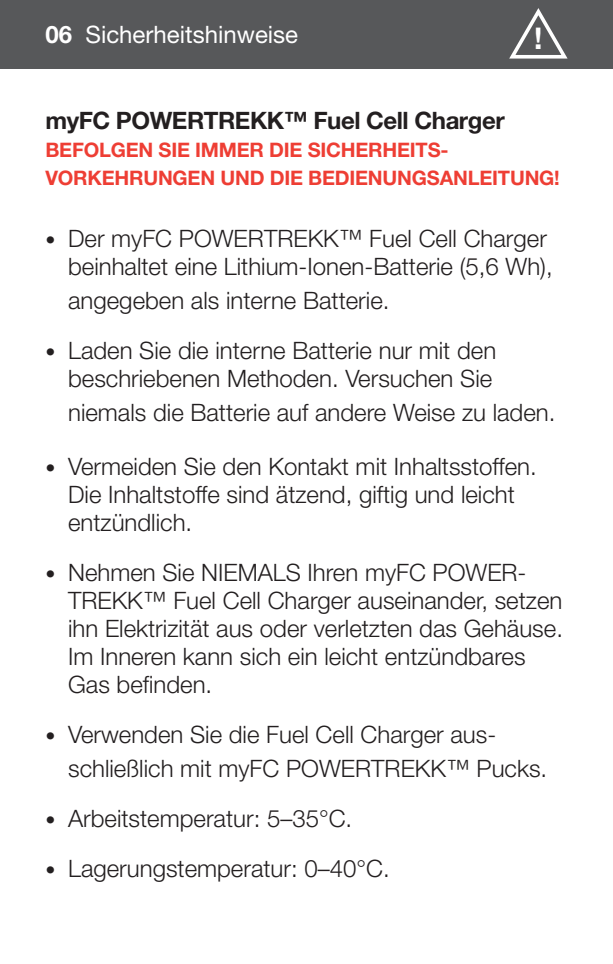
<style>
.page{position:relative;width:613px;height:964px;background:#fff}
.page>*{position:absolute;margin:0;border:0;box-sizing:border-box;transform-origin:0 0}
.t1{font:700 30px "Helvetica Neue LT Pro";color:#fff}
.t2{font:300 24px/28px "Helvetica Neue LT Pro";color:#231f20}
.t3{font:700 24px "Helvetica Neue LT Pro";letter-spacing:-.02em;color:#231f20}
.t4{font:24px "Helvetica Neue LT Pro";color:#fff}
.t5{font:700 20px/28px "Helvetica Neue LT Pro";letter-spacing:-.01em;color:#ee3e34}
.s1{font-weight:700}
.s2{font-size:20px}
</style>
<div class="page">
<div style="left:0;top:0;width:612px;height:68px;background:#57585a"></div>
<svg style="left:509px;top:8px;width:59px;height:51px"></svg>
<p class="t4" style="left:45px;top:20px;width:254px"><span class="s1">06</span> Sicherheitshinweise</p>
<p class="t1" style="left:534px;top:20px;width:10px">!</p>
<p class="t3" style="left:45px;top:106px;width:460px">myFC POWERTREKK™ Fuel Cell Charger</p>
<p class="t5" style="left:45px;top:136px;width:515px">BEFOLGEN SIE IMMER DIE SICHERHEITS-<br>VORKEHRUNGEN UND DIE BEDIENUNGSANLEITUNG!</p>
<p class="t2" style="left:45px;top:224px;width:508px;text-align:right"><span class="s2">•</span> Der myFC POWERTREKK™ Fuel Cell Charger beinhaltet eine Lithium-Ionen-Batterie (5,6 Wh),</p>
<p class="t2" style="left:68px;top:286px;width:322px">angegeben als interne Batterie.</p>
<p class="t2" style="left:45px;top:336px;width:452px;text-align:right"><span class="s2">•</span> Laden Sie die interne Batterie nur mit den beschriebenen Methoden. Versuchen Sie</p>
<p class="t2" style="left:68px;top:398px;width:488px">niemals die Batterie auf andere Weise zu laden.</p>
<p class="t2" style="left:68px;top:452px;width:470px;text-indent:-23px"><span class="s2">•</span> Vermeiden Sie den Kontakt mit Inhaltsstoffen.<br>Die Inhaltstoffe sind ätzend, giftig und leicht entzündlich.</p>
<p class="t2" style="left:68px;top:558px;width:496px;text-indent:-23px"><span class="s2">•</span> Nehmen Sie NIEMALS Ihren myFC POWER-TREKK™ Fuel Cell Charger auseinander, setzen ihn Elektrizität aus oder verletzten das Gehäuse.<br>Im Inneren kann sich ein leicht entzündbares Gas befinden.</p>
<p class="t2" style="left:68px;top:717px;width:480px;line-height:34px;text-indent:-23px"><span class="s2">•</span> Verwenden Sie die Fuel Cell Charger aus&shy;schließlich mit myFC POWERTREKK™ Pucks.</p>
<p class="t2" style="left:45px;top:804px;width:308px"><span class="s2">•</span> Arbeitstemperatur: 5–35°C.</p>
<p class="t2" style="left:45px;top:854px;width:345px"><span class="s2">•</span> Lagerungstemperatur: 0–40°C.</p>
</div>
